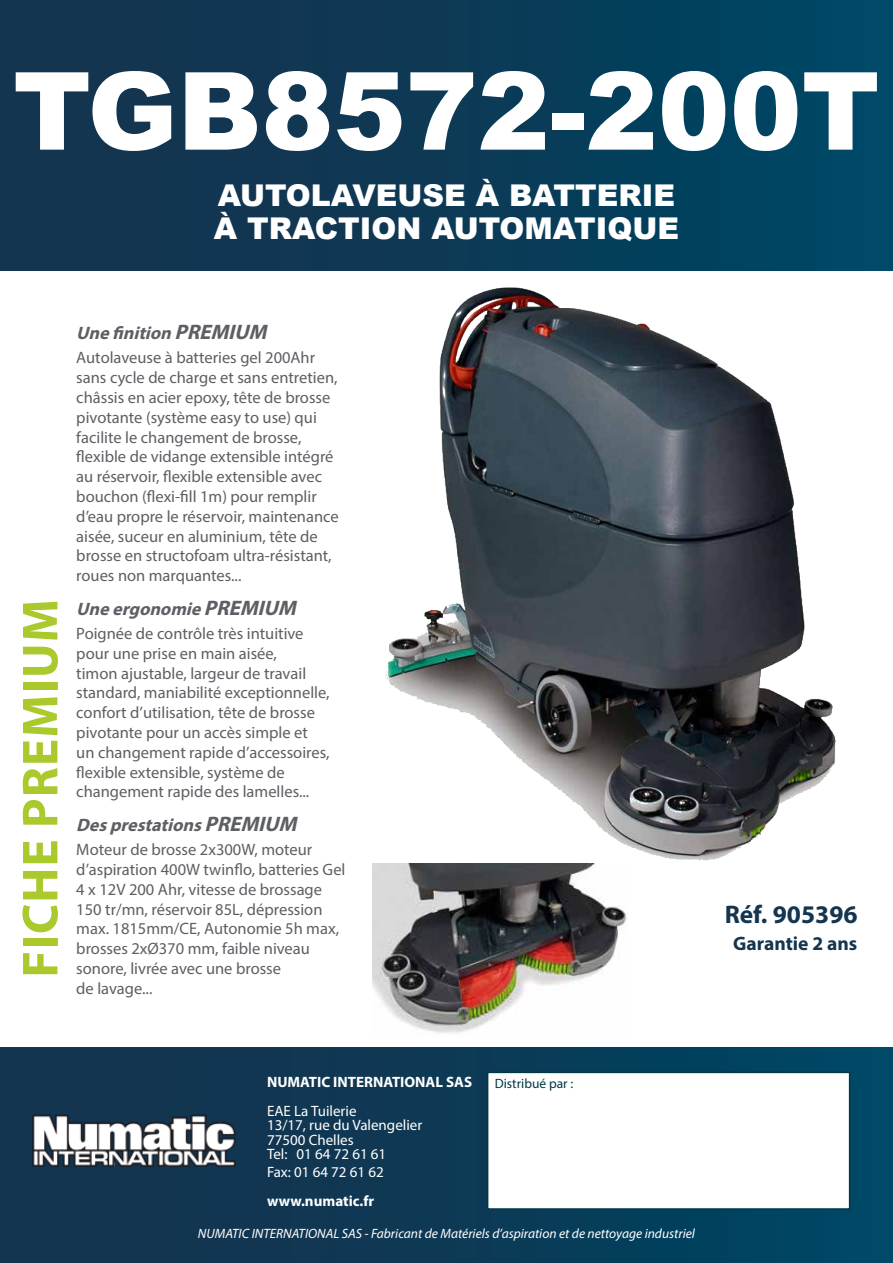
<style>
.page{position:relative;width:893px;height:1263px;background:#fff}
.page>*{position:absolute;margin:0;border:0;box-sizing:border-box;transform-origin:0 0}
.t1{font:900 108px "Arial";color:#fff}
.t2{font:700 51px "Myriad Pro";letter-spacing:.02em;color:#aac92c}
.t3{font:900 30px/33px "Arial";color:#fff}
.t4{font:700 25.5px "Myriad Pro";color:#143550}
.t5{font:700 19.5px "Myriad Pro";color:#143550}
.t6{font:italic 700 18px "Myriad Pro";color:#5d5f64}
.t7{font:16.5px/19.8px "Myriad Pro";color:#5d5f64}
.t8{font:15px/14.4px "Myriad Pro";color:#fff}
.t9{font:700 15px "Myriad Pro";color:#fff}
.t10{font:italic 13.5px "Myriad Pro";color:#fff}
.t11{font:13.5px "Myriad Pro";color:#003944}
.s1{font-size:21px}
</style>
<div class="page">
<div style="left:0;top:0;width:893px;height:270px;background:linear-gradient(to right,#17314b,#004664)"></div>
<img style="left:374px;top:287px;width:462px;height:577px">
<img style="left:372px;top:864px;width:255px;height:169px">
<div style="left:0;top:1047px;width:893px;height:216px;background:linear-gradient(to right,#17314b,#004663)"></div>
<img style="left:31px;top:1113px;width:206px;height:55px">
<div style="left:488px;top:1072px;width:362px;height:137px;background:#fff"></div>
<div style="left:487px;top:1071px;width:363px;height:139px;border:2px solid #003944"></div>
<h1 class="t1" style="left:13px;top:33px;width:868px">TGB8572-200T</h1>
<h3 class="t3" style="left:214px;top:178px;width:467px">AUTOLAVEUSE À BATTERIE<br>À TRACTION AUTOMATIQUE</h3>
<h2 class="t2" style="left:7px;top:977px;width:380px;rotate:-90deg">FICHE PREMIUM</h2>
<p class="t6" style="left:76px;top:321px;width:198px">Unefinition <span class="s1">PREMIUM</span></p>
<p class="t7" style="left:76px;top:348px;width:264px">Autolaveuse à batteries gel 200Ahr sans cycle de charge et sans entretien, châssis en acier epoxy, tête de brosse pivotante (système easy to use) qui facilite le changement de brosse, flexible de vidange extensible intégré au réservoir, flexible extensible avec bouchon (flexi-fill 1m) pour remplir d’eau propre le réservoir, maintenance aisée, suceur en aluminium, tête de brosse en structofoam ultra-résistant, roues non marquantes...</p>
<p class="t6" style="left:76px;top:597px;width:227px">Uneergonomie<span class="s1">PREMIUM</span></p>
<p class="t7" style="left:76px;top:623px;width:255px">Poignée de contrôle très intuitive pour une prise en main aisée,<br>timon ajustable, largeur de travail standard, maniabilité exceptionnelle, confort d’utilisation, tête de brosse pivotante pour un accès simple et un changement rapide d’accessoires, flexible extensible, système de changement rapide des lamelles...</p>
<p class="t6" style="left:76px;top:813px;width:228px">Desprestations<span class="s1">PREMIUM</span></p>
<p class="t7" style="left:76px;top:839px;width:271px">Moteur de brosse 2x300W, moteur d’aspiration 400W twinflo, batteries Gel<br>4 x 12V 200 Ahr, vitesse de brossage<br>150 tr/mn, réservoir 85L, dépression max. 1815mm/CE, Autonomie 5h max, brosses 2xØ370 mm, faible niveau sonore, livrée avec une brosse<br>de lavage...</p>
<h3 class="t4" style="left:725px;top:897px;width:134px">Réf. 905396</h3>
<p class="t5" style="left:733px;top:930px;width:126px">Garantie 2 ans</p>
<p class="t9" style="left:267px;top:1072px;width:207px">NUMATIC INTERNATIONAL SAS</p>
<p class="t8" style="left:267px;top:1103px;width:157px">EAE La Tuilerie<br>13/17, rue du Valengelier<br>77500 Chelles<br>Tel: 01 64 72 61 61</p>
<p class="t8" style="left:267px;top:1164px;width:118px">Fax: 01 64 72 61 62</p>
<p class="t9" style="left:267px;top:1191px;width:109px">www.numatic.fr</p>
<p class="t11" style="left:495px;top:1075px;width:80px">Distribué par :</p>
<p class="t10" style="left:198px;top:1225px;width:499px">NUMATIC INTERNATIONAL SAS - Fabricant de Matériels d’aspiration et de nettoyage industriel</p>
</div>
